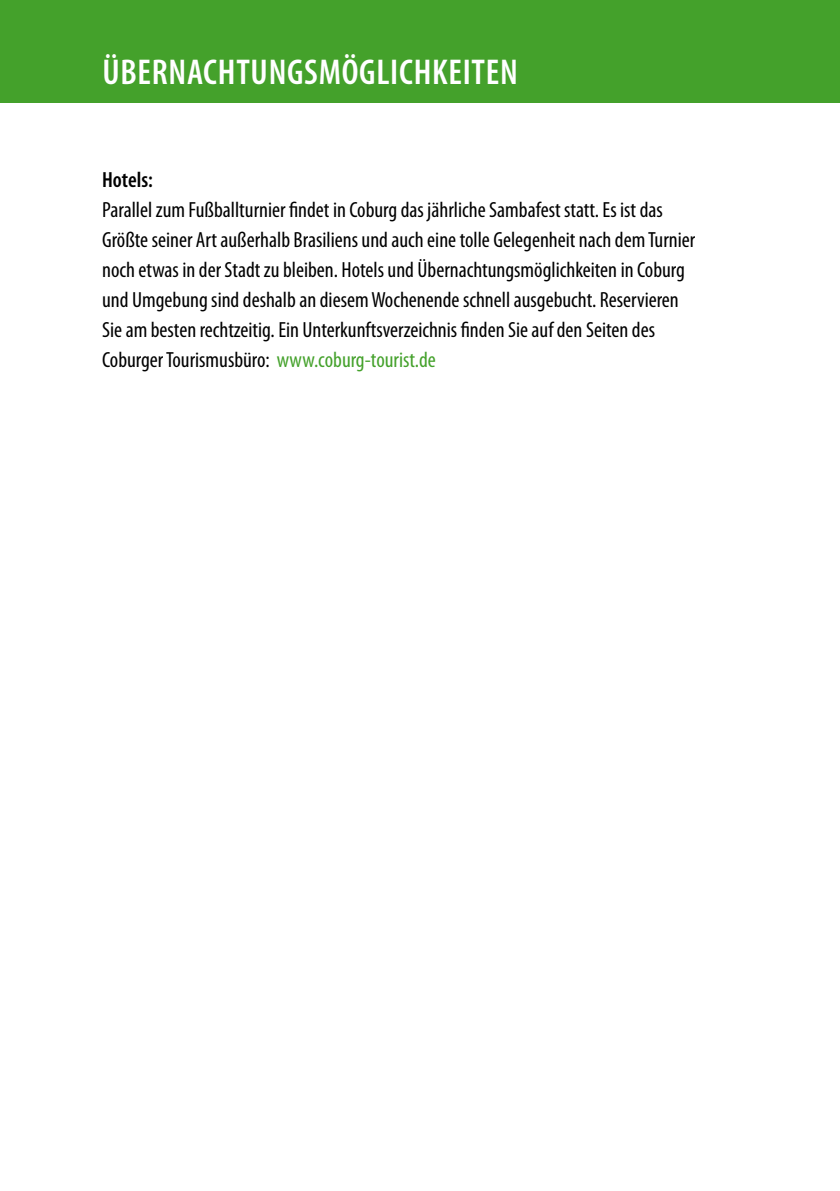
<style>
.page{position:relative;width:840px;height:1191px;background:#fff}
.page>*{position:absolute;margin:0;border:0;box-sizing:border-box;transform-origin:0 0}
.t1{font:600 condensed 36px "Myriad Pro";letter-spacing:.02em;color:#fff}
.t2{font:condensed 22px/30px "Myriad Pro";color:#000}
.t3{font:600 condensed 22px "Myriad Pro";color:#000}
.s1{color:#44a12b}
</style>
<div class="page">
<div style="left:0;top:0;width:839px;height:102px;background:#44a12b"></div>
<h1 class="t1" style="left:102px;top:50px;width:416px">ÜBERNACHTUNGSMÖGLICHKEITEN</h1>
<p class="t3" style="left:102px;top:166px;width:52px">Hotels:</p>
<p class="t2" style="left:102px;top:194px;width:594px">Parallel zum Fußballturnier findet in Coburg das jährliche Sambafest statt. Es ist das Größte seiner Art außerhalb Brasiliens und auch eine tolle Gelegenheit nach dem Turnier noch etwas in der Stadt zu bleiben. Hotels und Übernachtungsmöglichkeiten in Coburg und Umgebung sind deshalb an diesem Wochenende schnell ausgebucht. Reservieren Sie am besten rechtzeitig. Ein Unterkunftsverzeichnis finden Sie auf den Seiten des Coburger Tourismusbüro: <span class="s1">www.coburg-tourist.de</span></p>
</div>
